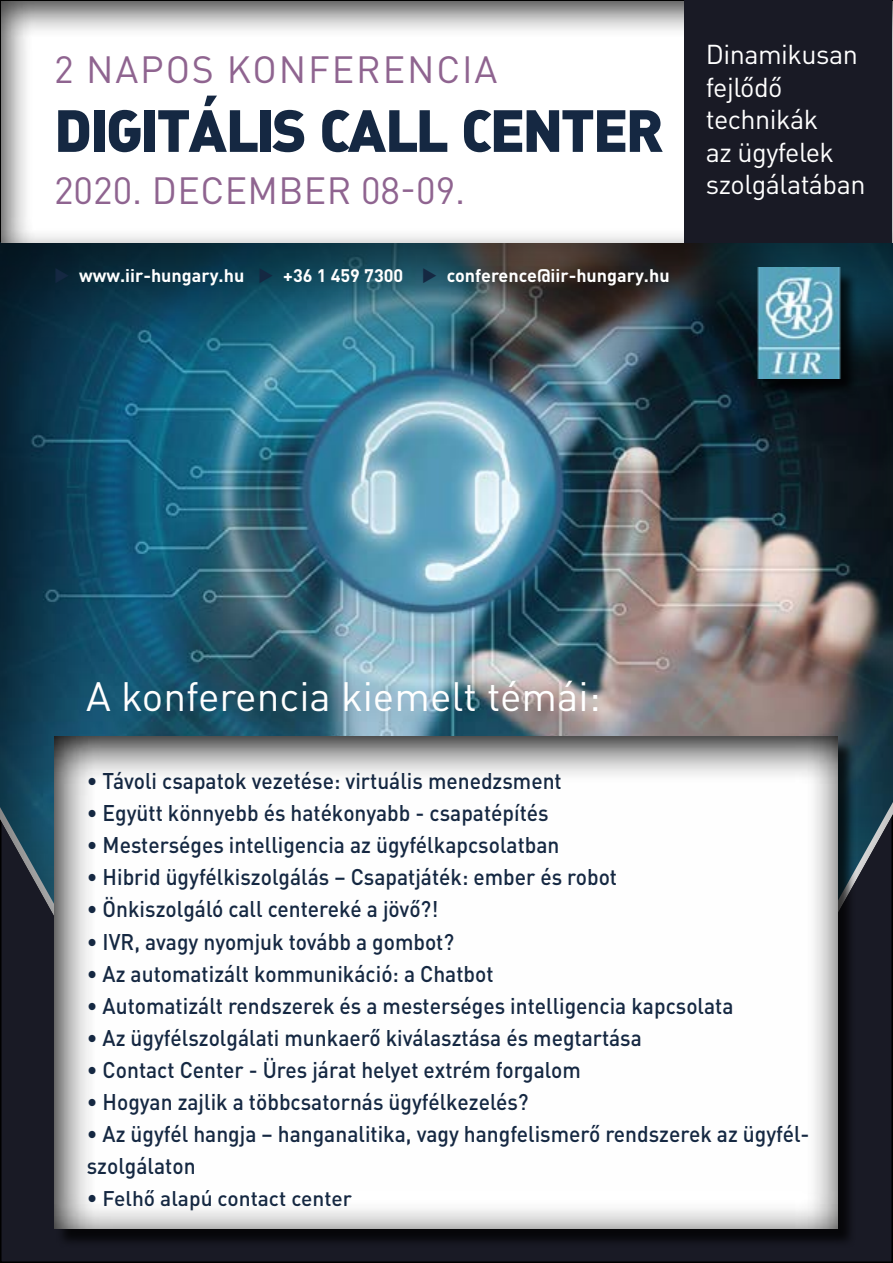
<style>
.page{position:relative;width:893px;height:1263px;background:#fff}
.page>*{position:absolute;margin:0;border:0;box-sizing:border-box;transform-origin:0 0}
.t1{font:58.5px "DIN Alt Blk PFL";letter-spacing:-.02em;color:#152842}
.t2{font:40.5px "DIN Pro";color:#fff}
.t3{font:37.5px "DIN Pro";letter-spacing:.01em;color:#8f6490}
.t4{font:37.5px "DIN Pro";letter-spacing:.045em;color:#8f6490}
.t5{font:27px/32.4px "DIN Pro";letter-spacing:-.02em;color:#fff}
.t6{font:500 22.5px/32px "DIN Pro";color:#152842;scale:.93 1}
.t7{font:500 21px "DIN Pro";color:#152842}
.t8{font:700 18px "DIN Pro";color:#fff}
.s1{color:#152842}
.s2{font-size:22.5px}
</style>
<div class="page">
<div style="left:1px;top:1px;width:891px;height:1261px;background:#191a25"></div>
<div style="left:0;top:0;width:893px;height:983px;background:#000;opacity:.75"></div>
<div style="left:57px;top:739px;width:799px;height:509px;background:#000;opacity:.75"></div>
<svg style="left:41px;top:725px;width:810px;height:504px;background:#e6e7e8"></svg>
<div style="left:0;top:0;width:893px;height:244px;background:#000;opacity:.75"></div>
<div style="left:685px;top:0;width:207px;height:243px;background:#191a25"></div>
<div style="left:760px;top:270px;width:99px;height:126px;background:#000;opacity:.75"></div>
<img style="left:754px;top:268px;width:89px;height:110px">
<h3 class="t4" style="left:54px;top:44px;width:445px">2 NAPOS KONFERENCIA</h3>
<h1 class="t1" style="left:54px;top:88px;width:610px">DIGITÁLIS CALL CENTER</h1>
<h3 class="t3" style="left:54px;top:164px;width:413px">2020. DECEMBER 08-09.</h3>
<p class="t8" style="left:54px;top:263px;width:617px"><span class="s1">◆</span> www.iir-hungary.hu <span class="s1">◆</span> +36 1 459 7300 <span class="s1">◆</span> conference@iir-hungary.hu</p>
<p class="t5" style="left:706px;top:37px;width:161px">Dinamikusan fejlődő technikák<br>az ügyfelek szolgálatában</p>
<h2 class="t2" style="left:86px;top:669px;width:516px">A konferencia kiemelt témái:</h2>
<p class="t6" style="left:87px;top:764px;width:512px">• Távoli csapatok vezetése: virtuális menedzsment</p>
<p class="t6" style="left:87px;top:796px;width:498px">• Együtt könnyebb és hatékonyabb - csapatépítés</p>
<p class="t6" style="left:87px;top:828px;width:510px">• Mesterséges intelligencia az ügyfélkapcsolatban</p>
<p class="t6" style="left:87px;top:860px;width:572px">• Hibrid ügyfélkiszolgálás – Csapatjáték: ember és robot</p>
<p class="t6" style="left:87px;top:892px;width:379px">• Önkiszolgáló call centereké a jövő?!</p>
<p class="t6" style="left:87px;top:924px;width:397px">• IVR, avagy nyomjuk tovább a gombot?</p>
<p class="t6" style="left:87px;top:957px;width:439px">• Az automatizált kommunikáció: a Chatbot</p>
<p class="t6" style="left:87px;top:989px;width:697px">• Automatizált rendszerek és a mesterséges intelligencia kapcsolata</p>
<p class="t6" style="left:87px;top:1021px;width:598px">• Az ügyfélszolgálati munkaerő kiválasztása és megtartása</p>
<p class="t6" style="left:87px;top:1053px;width:533px">• Contact Center - Üres járat helyet extrém forgalom</p>
<p class="t6" style="left:87px;top:1085px;width:477px">• Hogyan zajlik a többcsatornás ügyfélkezelés?</p>
<p class="t6" style="left:87px;top:1117px;width:779px">• Az ügyfél hangja – hanganalitika, vagy hangfelismerő rendszerek az ügyfél&shy;szolgálaton</p>
<p class="t7" style="left:87px;top:1184px;width:267px"><span class="s2">•</span> Felhő alapú contact center</p>
</div>
